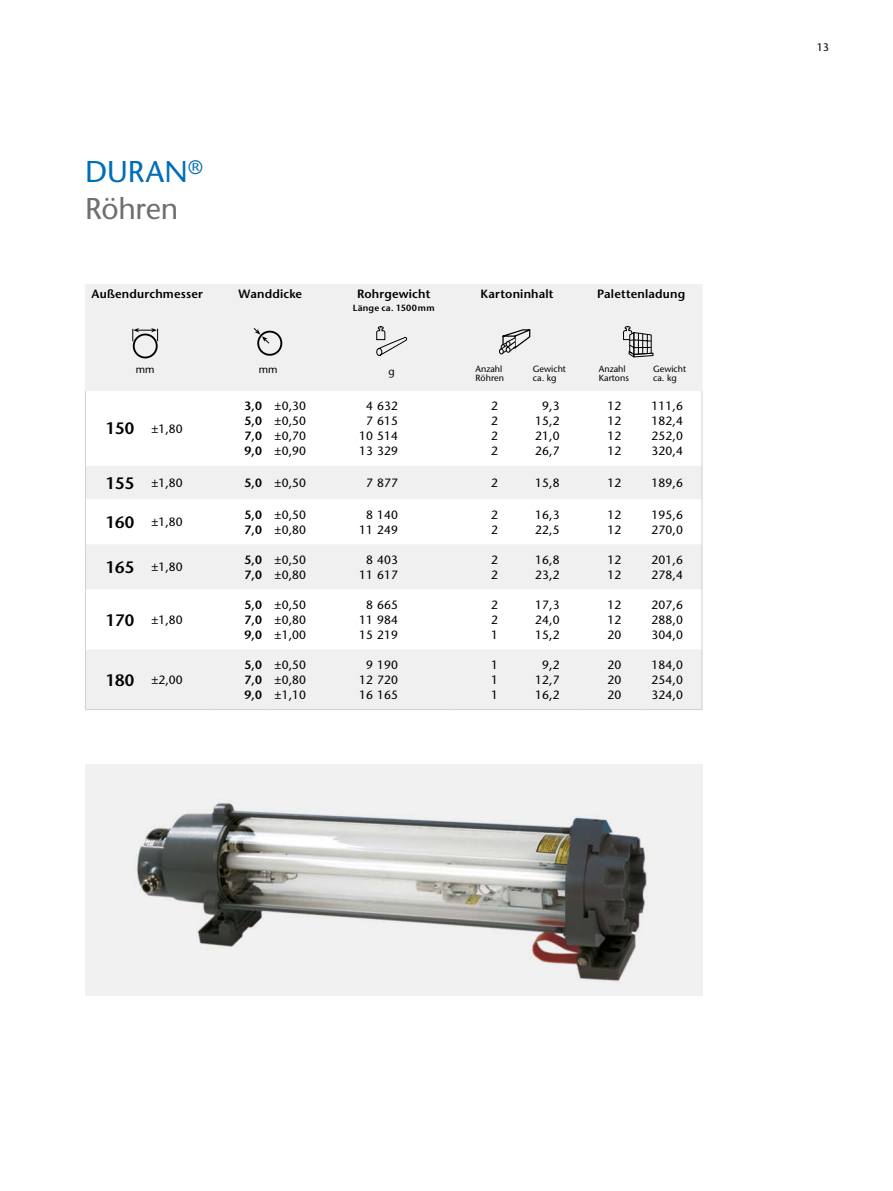
<style>
.page{position:relative;width:893px;height:1191px;background:#fff}
.page>*{position:absolute;margin:0;border:0;box-sizing:border-box;transform-origin:0 0}
.t1{font:500 30px/37.5px "Stone Sans Std";letter-spacing:-.005em;color:#6f6f6e}
.t2{font:500 12px/15px "Stone Sans Std";letter-spacing:.01em;color:#000;text-align:justify}
.t3{font:600 12px/15px "Stone Sans Std";letter-spacing:.015em;color:#000;text-align:justify}
.t4{font:500 10.8px "Stone Sans Std";color:#000}
.t5{font:500 10.5px "Stone Sans Std";color:#000}
.t6{font:500 9px/9px "Stone Sans Std";color:#000}
.t7{font:600 9px "Stone Sans Std";letter-spacing:.025em;color:#000}
.s1{color:#006db8}
.s2{font-weight:600;font-size:16.5px}
.s3{font-weight:600}
</style>
<div class="page">
<img style="left:85px;top:764px;width:617px;height:231px">
<svg style="left:86px;top:285px;width:616px;height:424px;fill:#f0f0f0"></svg>
<hr style="left:85px;top:318px;width:62px;height:1px;background:#f0f0f0">
<hr style="left:147px;top:318px;width:62px;height:1px;background:#f0f0f0">
<hr style="left:209px;top:318px;width:61px;height:1px;background:#f0f0f0">
<hr style="left:270px;top:318px;width:62px;height:1px;background:#f0f0f0">
<hr style="left:332px;top:318px;width:123px;height:1px;background:#f0f0f0">
<hr style="left:455px;top:318px;width:62px;height:1px;background:#f0f0f0">
<hr style="left:517px;top:318px;width:62px;height:1px;background:#f0f0f0">
<hr style="left:579px;top:318px;width:61px;height:1px;background:#f0f0f0">
<hr style="left:640px;top:318px;width:62px;height:1px;background:#f0f0f0">
<hr style="left:85px;top:284px;width:62px;height:1px;background:#f0f0f0">
<hr style="left:85px;top:285px;width:1px;height:33px;background:#f0f0f0">
<hr style="left:147px;top:284px;width:62px;height:1px;background:#f0f0f0">
<hr style="left:209px;top:284px;width:61px;height:1px;background:#f0f0f0">
<hr style="left:270px;top:284px;width:62px;height:1px;background:#f0f0f0">
<hr style="left:332px;top:284px;width:123px;height:1px;background:#f0f0f0">
<hr style="left:455px;top:284px;width:62px;height:1px;background:#f0f0f0">
<hr style="left:517px;top:284px;width:62px;height:1px;background:#f0f0f0">
<hr style="left:579px;top:284px;width:61px;height:1px;background:#f0f0f0">
<hr style="left:640px;top:284px;width:62px;height:1px;background:#f0f0f0">
<hr style="left:702px;top:285px;width:1px;height:33px;background:#f0f0f0">
<hr style="left:85px;top:319px;width:1px;height:46px;background:#f0f0f0">
<hr style="left:702px;top:319px;width:1px;height:46px;background:#f0f0f0">
<svg style="left:85px;top:365px;width:1px;height:26px"></svg>
<hr style="left:85px;top:391px;width:1px;height:75px;background:#cfd0d0">
<hr style="left:702px;top:391px;width:1px;height:75px;background:#cfd0d0">
<hr style="left:85px;top:466px;width:1px;height:33px;background:#cfd0d0">
<hr style="left:702px;top:466px;width:1px;height:33px;background:#cfd0d0">
<hr style="left:85px;top:499px;width:1px;height:45px;background:#cfd0d0">
<hr style="left:702px;top:499px;width:1px;height:45px;background:#cfd0d0">
<hr style="left:85px;top:589px;width:1px;height:60px;background:#cfd0d0">
<hr style="left:702px;top:589px;width:1px;height:60px;background:#cfd0d0">
<hr style="left:85px;top:649px;width:1px;height:60px;background:#cfd0d0">
<hr style="left:702px;top:649px;width:1px;height:60px;background:#cfd0d0">
<hr style="left:85px;top:544px;width:1px;height:45px;background:#cfd0d0">
<hr style="left:702px;top:544px;width:1px;height:45px;background:#cfd0d0">
<hr style="left:85px;top:709px;width:62px;height:1px;background:#cfd0d0">
<hr style="left:147px;top:709px;width:62px;height:1px;background:#cfd0d0">
<hr style="left:209px;top:709px;width:61px;height:1px;background:#cfd0d0">
<hr style="left:270px;top:709px;width:62px;height:1px;background:#cfd0d0">
<hr style="left:332px;top:709px;width:123px;height:1px;background:#cfd0d0">
<hr style="left:455px;top:709px;width:62px;height:1px;background:#cfd0d0">
<hr style="left:517px;top:709px;width:62px;height:1px;background:#cfd0d0">
<hr style="left:579px;top:709px;width:61px;height:1px;background:#cfd0d0">
<hr style="left:640px;top:709px;width:62px;height:1px;background:#cfd0d0">
<svg style="left:132px;top:328px;width:26px;height:13px"></svg>
<div style="left:133px;top:333px;width:25px;height:25px;border:2px solid #000;border-radius:50%"></div>
<svg style="left:253px;top:327px;width:32px;height:31px"></svg>
<svg style="left:376px;top:326px;width:31px;height:30px"></svg>
<svg style="left:499px;top:328px;width:32px;height:26px"></svg>
<svg style="left:623px;top:326px;width:31px;height:32px"></svg>
<h1 class="t1" style="left:85px;top:152px;width:119px"><span class="s1">DURAN</span><sup>®<br></sup>Röhren</h1>
<p class="t3" style="left:92px;top:286px;width:113px">Außendurchmesser</p>
<p class="t3" style="left:239px;top:286px;width:65px">Wanddicke</p>
<p class="t3" style="left:357px;top:286px;width:75px">Rohrgewicht</p>
<p class="t7" style="left:353px;top:303px;width:83px">Länge ca. 1500 mm</p>
<p class="t3" style="left:480px;top:286px;width:75px">Kartoninhalt</p>
<p class="t3" style="left:597px;top:286px;width:90px">Palettenladung</p>
<p class="t5" style="left:136px;top:363px;width:20px">mm</p>
<p class="t5" style="left:259px;top:363px;width:20px">mm</p>
<p class="t5" style="left:388px;top:365px;width:8px">g</p>
<p class="t6" style="left:476px;top:364px;width:30px">Anzahl<br>Röhren</p>
<p class="t6" style="left:533px;top:364px;width:35px">Gewicht ca. kg</p>
<p class="t6" style="left:599px;top:364px;width:31px">Anzahl<br>Kartons</p>
<p class="t6" style="left:653px;top:364px;width:35px">Gewicht ca. kg</p>
<p class="t2" style="left:106px;top:421px;width:79px"><span class="s2">150</span> ±1,80</p>
<p class="t3" style="left:244px;top:398px;width:19px">3,0<br>5,0<br>7,0<br>9,0</p>
<p class="t2" style="left:275px;top:398px;width:33px">±0,30 ±0,50 ±0,70 ±0,90</p>
<p class="t2" style="left:359px;top:398px;width:40px;text-align:center">4 632<br>7 615<br>10 514<br>13 329</p>
<p class="t2" style="left:491px;top:398px;width:8px">2<br>2<br>2<br>2</p>
<p class="t2" style="left:535px;top:398px;width:26px;text-align:center">9,3<br>15,2<br>21,0<br>26,7</p>
<p class="t2" style="left:607px;top:398px;width:15px">12<br>12<br>12<br>12</p>
<p class="t2" style="left:651px;top:398px;width:33px">111,6<br>182,4<br>252,0<br>320,4</p>
<p class="t2" style="left:106px;top:475px;width:79px"><span class="s2">155</span> ±1,80</p>
<p class="t2" style="left:244px;top:475px;width:63px"><span class="s3">5,0</span> ±0,50</p>
<p class="t2" style="left:366px;top:475px;width:33px">7 877</p>
<p class="t2" style="left:491px;top:475px;width:8px">2</p>
<p class="t2" style="left:535px;top:475px;width:26px">15,8</p>
<p class="t2" style="left:607px;top:475px;width:15px">12</p>
<p class="t2" style="left:651px;top:475px;width:33px">189,6</p>
<p class="t2" style="left:106px;top:514px;width:79px"><span class="s2">160</span> ±1,80</p>
<p class="t3" style="left:244px;top:507px;width:19px">5,0<br>7,0</p>
<p class="t2" style="left:275px;top:507px;width:33px">±0,50 ±0,80</p>
<p class="t2" style="left:359px;top:507px;width:40px;text-align:center">8 140<br>11 249</p>
<p class="t2" style="left:491px;top:507px;width:8px">2<br>2</p>
<p class="t2" style="left:535px;top:507px;width:26px">16,3<br>22,5</p>
<p class="t2" style="left:607px;top:507px;width:15px">12<br>12</p>
<p class="t2" style="left:651px;top:507px;width:33px">195,6<br>270,0</p>
<p class="t2" style="left:106px;top:559px;width:79px"><span class="s2">165</span> ±1,80</p>
<p class="t3" style="left:244px;top:552px;width:19px">5,0<br>7,0</p>
<p class="t2" style="left:275px;top:552px;width:33px">±0,50 ±0,80</p>
<p class="t2" style="left:359px;top:552px;width:40px;text-align:center">8 403<br>11 617</p>
<p class="t2" style="left:491px;top:552px;width:8px">2<br>2</p>
<p class="t2" style="left:535px;top:552px;width:26px">16,8<br>23,2</p>
<p class="t2" style="left:607px;top:552px;width:15px">12<br>12</p>
<p class="t2" style="left:651px;top:552px;width:33px">201,6<br>278,4</p>
<p class="t2" style="left:106px;top:612px;width:79px"><span class="s2">170</span> ±1,80</p>
<p class="t3" style="left:244px;top:597px;width:19px">5,0<br>7,0<br>9,0</p>
<p class="t2" style="left:275px;top:597px;width:33px">±0,50 ±0,80 ±1,00</p>
<p class="t2" style="left:359px;top:597px;width:40px;text-align:center">8 665<br>11 984<br>15 219</p>
<p class="t2" style="left:491px;top:597px;width:8px">2<br>2<br>1</p>
<p class="t2" style="left:535px;top:597px;width:26px">17,3<br>24,0<br>15,2</p>
<p class="t2" style="left:607px;top:597px;width:15px">12<br>12<br>20</p>
<p class="t2" style="left:651px;top:597px;width:33px">207,6<br>288,0<br>304,0</p>
<p class="t2" style="left:106px;top:672px;width:79px"><span class="s2">180</span> ±2,00</p>
<p class="t3" style="left:244px;top:657px;width:19px">5,0<br>7,0<br>9,0</p>
<p class="t2" style="left:275px;top:657px;width:33px">±0,50 ±0,80 ±1,10</p>
<p class="t2" style="left:359px;top:657px;width:40px;text-align:center">9 190<br>12 720<br>16 165</p>
<p class="t2" style="left:491px;top:657px;width:8px">1<br>1<br>1</p>
<p class="t2" style="left:535px;top:657px;width:26px;text-align:center">9,2<br>12,7<br>16,2</p>
<p class="t2" style="left:607px;top:657px;width:15px">20<br>20<br>20</p>
<p class="t2" style="left:651px;top:657px;width:33px">184,0<br>254,0<br>324,0</p>
<p class="t4" style="left:817px;top:40px;width:14px">13</p>
</div>
